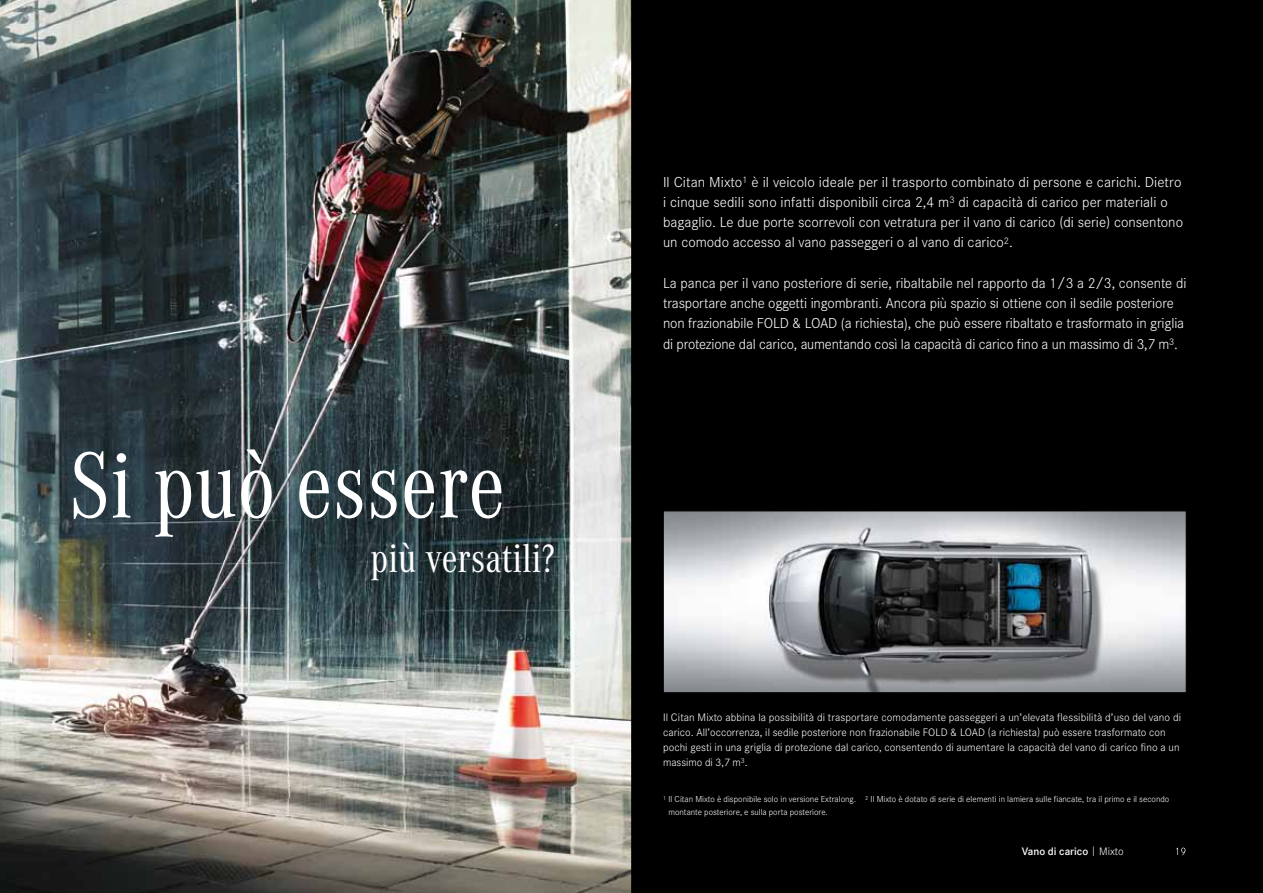
<style>
.page{position:relative;width:1263px;height:893px;background:#fff}
.page>*{position:absolute;margin:0;border:0;box-sizing:border-box;transform-origin:0 0}
.t1{font:97.5px "Daimler CAC";color:#fff}
.t2{font:42px "Daimler CAC";color:#fff}
.t3{font:300 15px/20.2px "Daimler CS";color:#fff}
.t4{font:300 11.25px/15.1px "Daimler CS";letter-spacing:.005em;color:#fff}
.t5{font:600 11.25px "Daimler CS";color:#fff}
.t6{font:300 9px/12.1px "Daimler CS";color:#fff}
.s1{font-weight:300}
</style>
<div class="page">
<img style="left:0;top:0;width:631px;height:893px">
<svg style="left:631px;top:0;width:632px;height:893px;background:#181919"></svg>
<svg style="left:1176px;top:848px;width:9px;height:7px"></svg>
<h1 class="t1" style="left:69px;top:418px;width:438px">Si può essere</h1>
<h2 class="t2" style="left:371px;top:528px;width:186px">più versatili?</h2>
<p class="t3" style="left:663px;top:171px;width:521px">Il Citan Mixto<sup>1</sup> è il veicolo ideale per il trasporto combinato di persone e carichi. Dietro i cinque sedili sono infatti disponibili circa 2,4 m<sup>3</sup> di capacità di carico per materiali o bagaglio. Le due porte scorrevoli con vetratura per il vano di carico (di serie) consentono un comodo accesso al vano passeggeri o al vano di carico<sup>2</sup>.</p>
<p class="t3" style="left:663px;top:272px;width:525px">La panca per il vano posteriore di serie, ribaltabile nel rapporto da 1/3 a 2/3, consente di trasportare anche oggetti ingombranti. Ancora più spazio si ottiene con il sedile posteriore non frazionabile FOLD &amp; LOAD (a richiesta), che può essere ribaltato e trasformato in griglia di protezione dal carico, aumentando così la capacità di carico fino a un massimo di 3,7 m<sup>3</sup>.</p>
<p class="t4" style="left:663px;top:709px;width:519px">Il Citan Mixto abbina la possibilità di trasportare comodamente passeggeri a unʼelevata flessibilità dʼuso del vano di carico. Allʼoccorrenza, il sedile posteriore non frazionabile FOLD &amp; LOAD (a richiesta) può essere trasformato con pochi gesti in una griglia di protezione dal carico, consentendo di aumentare la capacità del vano di carico fino a un massimo di 3,7 m<sup>3</sup>.</p>
<p class="t6" style="left:668px;top:793px;width:502px;text-indent:-5px"><sup>1</sup> Il Citan Mixto è disponibile solo in versione Extralong. <sup>2</sup> Il Mixto è dotato di serie di elementi in lamiera sulle fiancate, tra il primo e il secondo montante posteriore, e sulla porta posteriore.</p>
<p class="t5" style="left:1022px;top:843px;width:103px">Vano di carico <span class="s1">| Mixto</span></p>
</div>
